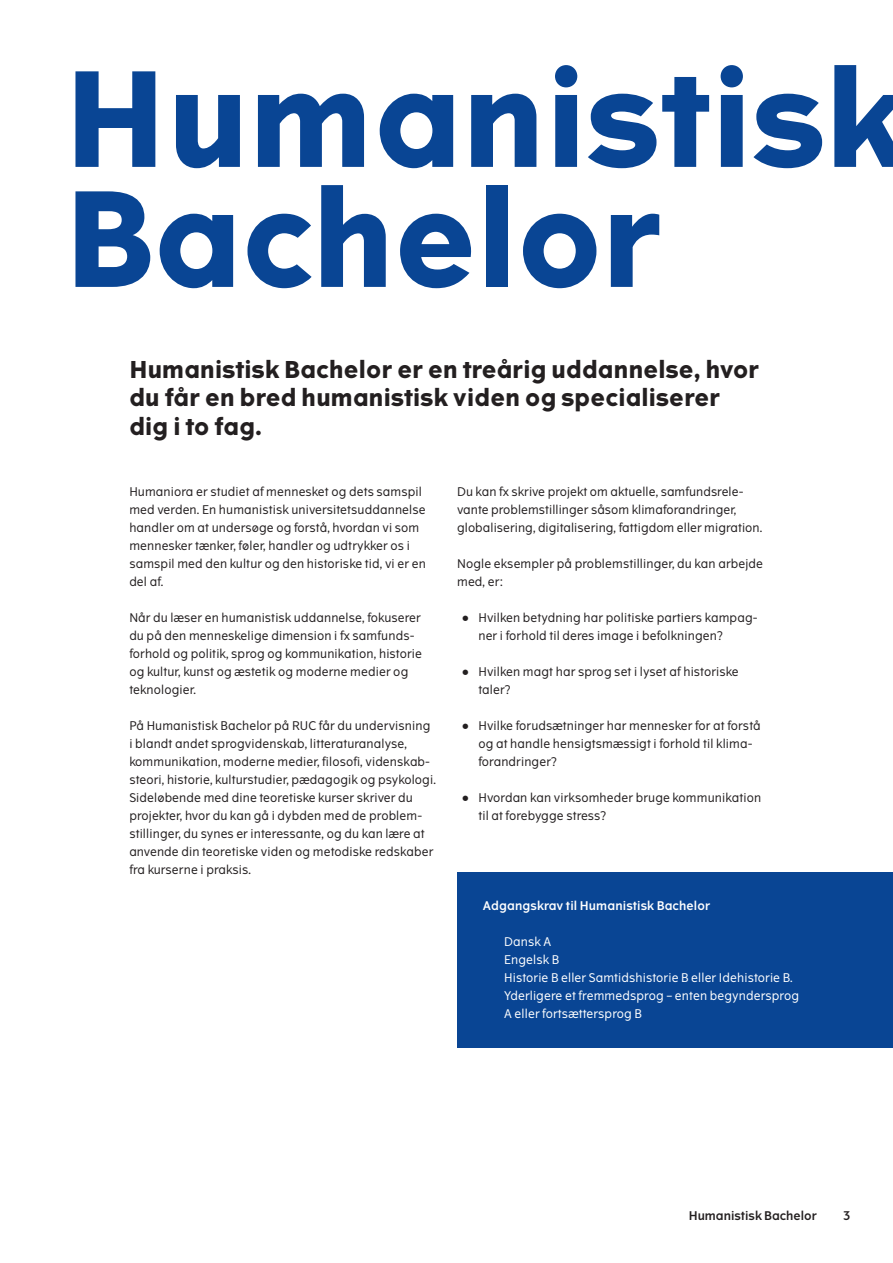
<style>
.page{position:relative;width:893px;height:1263px;background:#fff}
.page>*{position:absolute;margin:0;border:0;box-sizing:border-box;transform-origin:0 0}
.t1{font:700 130.5px/120px "The Wave";letter-spacing:.01em;color:#094594}
.t2{font:700 23.25px/28.5px "The Wave";letter-spacing:.01em;color:#231f20}
.t3{font:12px/18px "The Wave";letter-spacing:.01em;color:#231f20}
.t4{font:12px/18px "The Wave";letter-spacing:.01em;color:#fff}
.t5{font:12px "The Wave D Bd";letter-spacing:.01em;color:#fff}
.t6{font:12px "The Wave D Bd";color:#231f20}
</style>
<div class="page">
<div style="left:457px;top:872px;width:436px;height:175px;background:#094594"></div>
<h1 class="t1" style="left:65px;top:63px;width:842px">Humanistisk<br>Bachelor</h1>
<h1 class="t2" style="left:129px;top:356px;width:631px">Humanistisk Bachelor er en treårig uddannelse, hvor du får en bred humanistisk viden og specialiserer dig i to fag.</h1>
<p class="t3" style="left:129px;top:482px;width:298px">Humaniora er studiet af mennesket og dets samspil med verden. En humanistisk universitetsuddannelse handler om at undersøge og forstå, hvordan vi som mennesker tænker, føler, handler og udtrykker os i samspil med den kultur og den historiske tid, vi er en del af.</p>
<p class="t3" style="left:129px;top:608px;width:294px">Når du læser en humanistisk uddannelse, fokuserer du på den menneskelige dimension i fx samfunds&shy;forhold og politik, sprog og kommunikation, historie og kultur, kunst og æstetik og moderne medier og teknologier.</p>
<p class="t3" style="left:129px;top:716px;width:308px">På Humanistisk Bachelor på RUC får du undervisning i blandt andet sprogvidenskab, litteraturanalyse, kommunikation, moderne medier, flosof, videnskab&shy;steori, historie, kulturstudier, pædagogik og psykologi.<br>Sideløbende med dine teoretiske kurser skriver du projekter, hvor du kan gå i dybden med de problem&shy;stillinger, du synes er interessante, og du kan lære at anvende din teoretiske viden og metodiske redskaber fra kurserne i praksis.</p>
<p class="t3" style="left:457px;top:482px;width:307px">Du kan fx skrive projekt om aktuelle, samfundsrele&shy;vante problemstillinger såsom klimaforandringer, globalisering, digitalisering, fattigdom eller migration.</p>
<p class="t3" style="left:457px;top:554px;width:307px">Nogle eksempler på problemstillinger, du kan arbejde med, er:</p>
<p class="t3" style="left:478px;top:608px;width:281px;text-indent:-17px">• Hvilken betydning har politiske partiers kampag&shy;ner i forhold til deres image i befolkningen?</p>
<p class="t3" style="left:478px;top:662px;width:262px;text-indent:-17px">• Hvilken magt har sprog set i lyset af historiske taler?</p>
<p class="t3" style="left:478px;top:716px;width:284px;text-indent:-17px">• Hvilke forudsætninger har mennesker for at forstå og at handle hensigtsmæssigt i forhold til klima&shy;forandringer?</p>
<p class="t3" style="left:478px;top:788px;width:284px;text-indent:-17px">• Hvordan kan virksomheder bruge kommunikation til at forebygge stress?</p>
<p class="t5" style="left:483px;top:898px;width:229px">Adgangskrav til Humanistisk Bachelor</p>
<p class="t4" style="left:504px;top:932px;width:296px">Dansk A<br>Engelsk B<br>Historie B eller Samtidshistorie B eller Idehistorie B.<br>Yderligere et fremmedsprog – enten begyndersprog<br>A eller fortsættersprog B</p>
<p class="t6" style="left:689px;top:1208px;width:129px">Humanistisk Bachelor</p>
<p class="t6" style="left:843px;top:1208px;width:9px">3</p>
</div>
